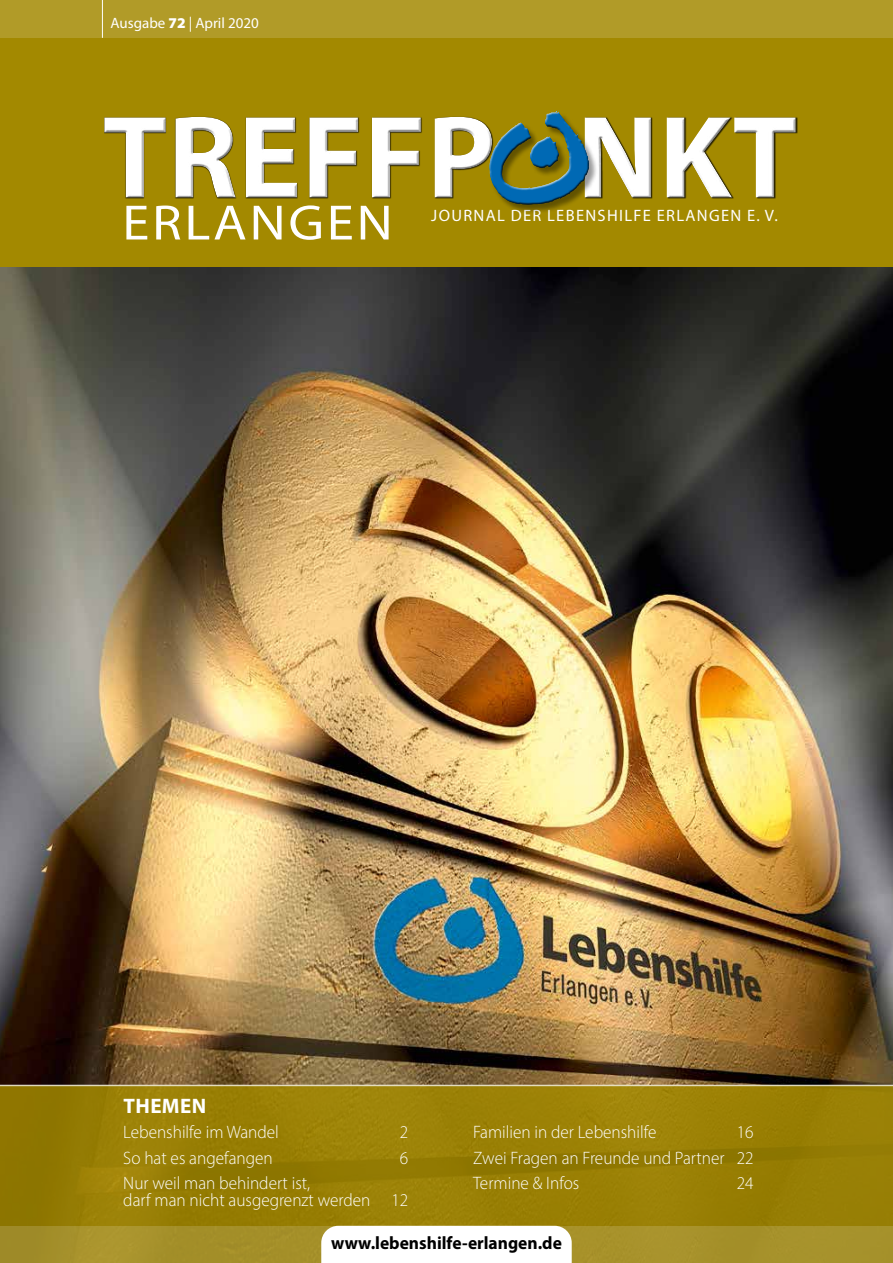
<style>
.page{position:relative;width:893px;height:1263px;background:#fff}
.page>*{position:absolute;margin:0;border:0;box-sizing:border-box;transform-origin:0 0}
.t1{font:49.95px "Myriad Pro";letter-spacing:.05em;color:#fff;scale:1.1 1}
.t2{font:700 21px "Myriad Pro";letter-spacing:.02em;color:#fff}
.t3{font:300 18px/25.5px "Myriad Pro";color:#fff;scale:.96 1}
.t4{font:700 18px "Myriad Pro";color:#000}
.t5{font:16.5px "Myriad Pro";letter-spacing:.08em;color:#fff}
.t6{font:15px "Myriad Pro";color:#fff}
.s1{font-weight:900}
</style>
<div class="page">
<div style="left:0;top:38px;width:893px;height:230px;background:#a38900"></div>
<img style="left:0;top:268px;width:893px;height:817px">
<div style="left:0;top:1085px;width:893px;height:178px;background:linear-gradient(to right,#967d04,#9b8106)"></div>
<hr style="left:0;top:1085px;width:893px;height:1px;background:#fff">
<div style="left:0;top:1226px;width:893px;height:37px;background:#a6912b"></div>
<div style="left:0;top:0;width:893px;height:38px;background:#b19b28"></div>
<div style="left:321px;top:1226px;width:251px;height:37px;background:#fff"></div>
<hr style="left:102px;top:0;width:1px;height:38px;background:#fff">
<div style="left:104px;top:116px;width:692px;height:82px;background:#000;opacity:.75"></div>
<div style="left:490px;top:112px;width:108px;height:102px;background:#000;opacity:.4"></div>
<div style="left:487px;top:111px;width:102px;height:80px;background:#fff;opacity:.75"></div>
<div style="left:490px;top:111px;width:99px;height:96px;background:#000;opacity:.75"></div>
<p class="t6" style="left:111px;top:14px;width:150px">Ausgabe <span class="s1">72</span> | April 2020</p>
<h1 class="t1" style="left:122px;top:192px;width:247px">ERLANGEN</h1>
<p class="t5" style="left:431px;top:205px;width:348px">JOURNAL DER LEBENSHILFE ERLANGEN E. V.</p>
<p class="t2" style="left:124px;top:1092px;width:84px">THEMEN</p>
<p class="t3" style="left:123px;top:1119px;width:164px">Lebenshilfe im Wandel</p>
<p class="t3" style="left:400px;top:1119px;width:10px">2</p>
<p class="t3" style="left:123px;top:1145px;width:157px">So hat es angefangen</p>
<p class="t3" style="left:400px;top:1145px;width:10px">6</p>
<p class="t3" style="left:123px;top:1175px;width:298px;line-height:16.5px">Nur weil man behindert ist,<br>darf man nicht ausgegrenzt werden 12</p>
<p class="t3" style="left:473px;top:1119px;width:193px">Familien in der Lebenshilfe</p>
<p class="t3" style="left:473px;top:1119px;width:294px;text-align:justify;text-indent:264px">16<br>Zwei Fragen an Freunde und Partner 22<br>Termine &amp; Infos</p>
<p class="t3" style="left:737px;top:1170px;width:19px">24</p>
<p class="t4" style="left:331px;top:1231px;width:232px">www.lebenshilfe-erlangen.de</p>
</div>
